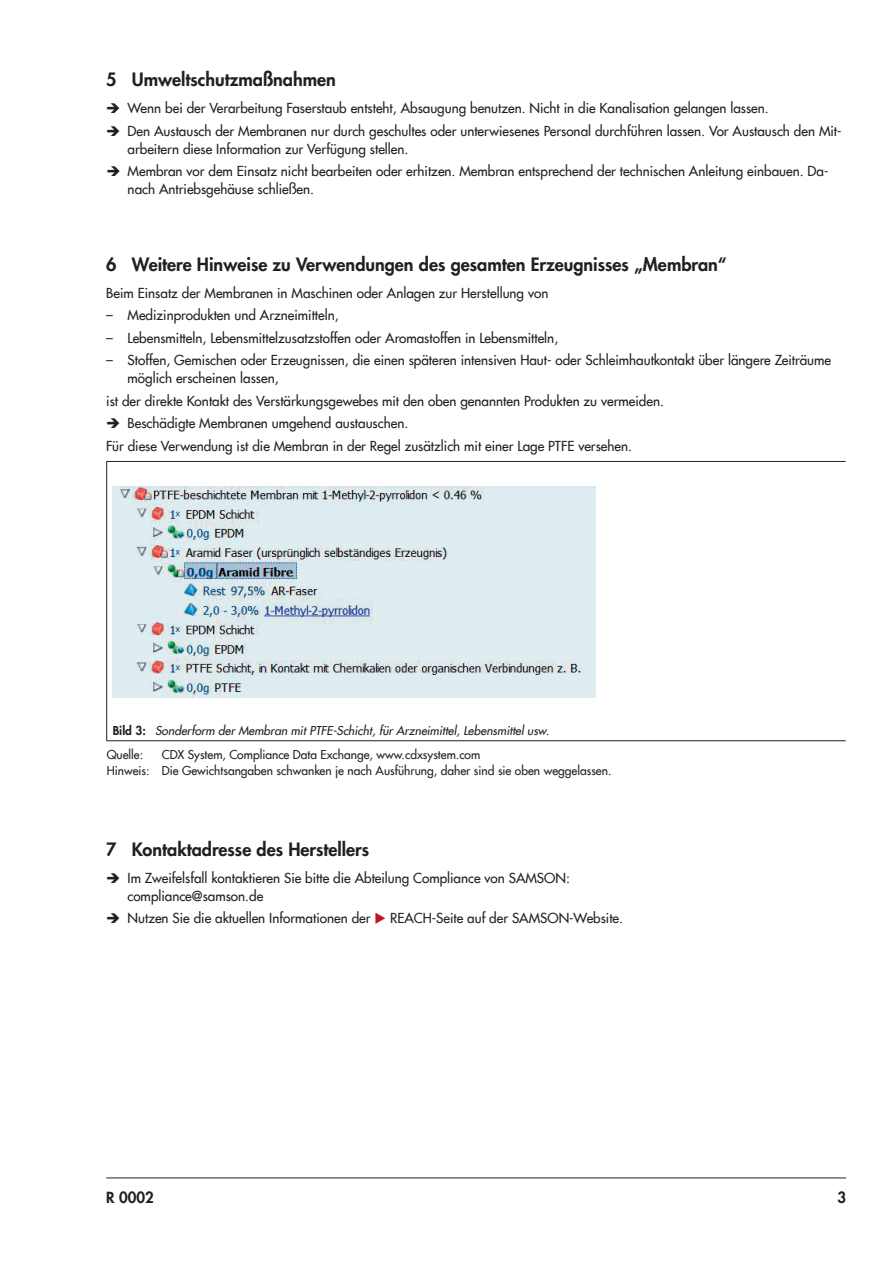
<style>
.page{position:relative;width:893px;height:1263px;background:#fff}
.page>*{position:absolute;margin:0;border:0;box-sizing:border-box;transform-origin:0 0}
.t1{font:800 18px "Futura Com";color:#231f20}
.t2{font:800 15px "Futura Com";color:#231f20}
.t3{font:500 13.5px/22.5px "Futura Com";color:#231f20}
.t4{font:500 12px/15.9px "Futura Com";color:#231f20}
.t5{font:italic 500 12px/24.5px "Futura Com";color:#231f20}
.s1{font-family:"Futura";font-weight:400}
.s2{font-weight:800;font-style:normal}
.s3{font-style:normal}
.s4{color:#be151b}
</style>
<div class="page">
<hr style="left:106px;top:1177px;width:740px;height:1px;background:#231f20">
<hr style="left:106px;top:461px;width:56px;height:1px;background:#231f20">
<hr style="left:106px;top:462px;width:1px;height:257px;background:#231f20">
<hr style="left:162px;top:461px;width:684px;height:1px;background:#231f20">
<svg style="left:106px;top:719px;width:1px;height:21px"></svg>
<hr style="left:106px;top:740px;width:56px;height:1px;background:#231f20">
<hr style="left:162px;top:740px;width:684px;height:1px;background:#231f20">
<img style="left:113px;top:486px;width:483px;height:212px">
<h1 class="t1" style="left:106px;top:66px;width:231px">5 Umweltschutzmaßnahmen</h1>
<p class="t3" style="left:128px;top:96px;width:716px">Wenn bei der Verarbeitung Faserstaub entsteht, Absaugung benutzen. Nicht in die Kanalisation gelangen lassen.<br>Den Austausch der Membranen nur durch geschultes oder unterwiesenes Personal durchführen lassen. Vor Austausch den Mit-</p>
<p class="t3" style="left:128px;top:137px;width:702px">arbeitern diese Information zur Verfügung stellen.<br>Membran vor dem Einsatz nicht bearbeiten oder erhitzen. Membran entsprechend der technischen Anleitung einbauen. Da-</p>
<p class="t3" style="left:128px;top:177px;width:188px">nach Antriebsgehäuse schließen.</p>
<h1 class="t1" style="left:106px;top:250px;width:622px">6 Weitere Hinweise zu Verwendungen des gesamten Erzeugnisses „Membran“</h1>
<p class="t3" style="left:106px;top:281px;width:444px">Beim Einsatz der Membranen in Maschinen oder Anlagen zur Herstellung von</p>
<p class="t3" style="left:106px;top:303px;width:234px"><span class="s1">–</span> Medizinprodukten und Arzneimitteln,</p>
<p class="t3" style="left:106px;top:326px;width:453px"><span class="s1">–</span> Lebensmitteln, Lebensmittelzusatzstoffen oder Aromastoffen in Lebensmitteln,</p>
<p class="t3" style="left:128px;top:350px;width:705px;line-height:18px;text-indent:-21px"><span class="s1">–</span> Stoffen, Gemischen oder Erzeugnissen, die einen späteren intensiven Haut- oder Schleimhautkontakt über längere Zeiträume möglich erscheinen lassen,</p>
<p class="t3" style="left:106px;top:389px;width:559px">ist der direkte Kontakt des Verstärkungsgewebes mit den oben genannten Produkten zu vermeiden.</p>
<p class="t3" style="left:128px;top:411px;width:282px">Beschädigte Membranen umgehend austauschen.</p>
<p class="t3" style="left:106px;top:434px;width:527px">Für diese Verwendung ist die Membran in der Regel zusätzlich mit einer Lage PTFE versehen.</p>
<p class="t5" style="left:107px;top:717px;width:444px;text-indent:6px"><span class="s2">Bild 3:</span> Sonderform der Membran mit PTFE-Schicht, für Arzneimittel, Lebensmittel usw.<br><span class="s3">Quelle:</span></p>
<p class="t4" style="left:107px;top:746px;width:506px;text-indent:55px">CDX System, Compliance Data Exchange, www.cdxsystem.com<br>Hinweis: Die Gewichtsangaben schwanken je nach Ausführung, daher sind sie oben weggelassen.</p>
<h1 class="t1" style="left:106px;top:835px;width:264px">7 Kontaktadresse des Herstellers</h1>
<p class="t3" style="left:128px;top:868px;width:444px;line-height:18px">Im Zweifelsfall kontaktieren Sie bitte die Abteilung Compliance von SAMSON: compliance@samson.de</p>
<p class="t3" style="left:128px;top:906px;width:497px">Nutzen Sie die aktuellen Informationen der <span class="s4">◆</span> REACH-Seite auf der SAMSON-Website.</p>
<p class="t2" style="left:106px;top:1186px;width:49px">R 0002</p>
<p class="t2" style="left:837px;top:1186px;width:10px">3</p>
</div>
